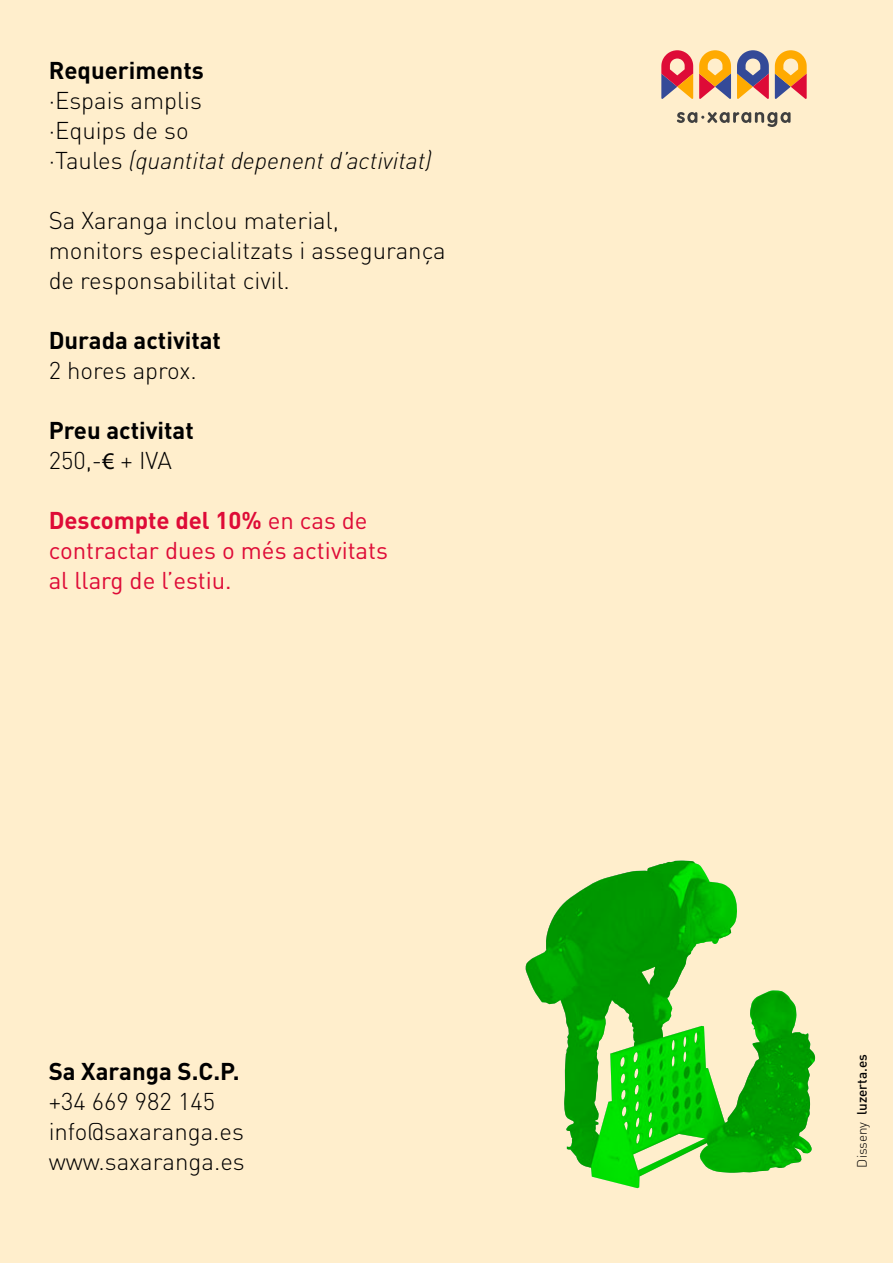
<style>
.page{position:relative;width:893px;height:1263px;background:#fff}
.page>*{position:absolute;margin:0;border:0;box-sizing:border-box;transform-origin:0 0}
.t1{font:300 24px/30px "DIN";color:#000}
.t2{font:24px/30px "DIN";color:#de0b37}
.t3{font:700 24px/30px "DIN";color:#000}
.t4{font:500 13.5px "DIN";color:#000}
.s1{font-style:italic}
.s2{font-weight:300}
.s3{font-family:"Myriad Pro";font-weight:400}
.s4{font-weight:700}
</style>
<div class="page">
<div style="left:0;top:0;width:892px;height:1263px;background:#fec"></div>
<svg style="left:526px;top:861px;width:289px;height:327px"></svg>
<svg style="left:661px;top:50px;width:32px;height:49px"></svg>
<svg style="left:699px;top:50px;width:32px;height:49px"></svg>
<svg style="left:737px;top:50px;width:32px;height:49px"></svg>
<svg style="left:775px;top:50px;width:32px;height:49px"></svg>
<svg style="left:677px;top:112px;width:114px;height:15px"></svg>
<p class="t3" style="left:49px;top:54px;width:157px">Requeriments</p>
<p class="t1" style="left:49px;top:85px;width:384px">·Espais amplis<br>·Equips de so<br>·Taules <span class="s1">(quantitat depenent d’activitat)</span></p>
<p class="t1" style="left:49px;top:205px;width:399px">Sa Xaranga inclou material,<br>monitors especialitzats i assegurança de responsabilitat civil.</p>
<p class="t3" style="left:49px;top:324px;width:174px">Durada activitat</p>
<p class="t1" style="left:49px;top:355px;width:150px">2 hores aprox.</p>
<p class="t3" style="left:49px;top:414px;width:147px">Preu activitat<br><span class="s2">250,-</span><span class="s3">€</span> <span class="s2">+ IVA</span></p>
<p class="t2" style="left:49px;top:505px;width:341px"><span class="s4">Descompte del 10%</span> en cas de contractar dues o més activitats al llarg de l’estiu.</p>
<p class="t3" style="left:49px;top:1055px;width:192px">Sa Xaranga S.C.P.</p>
<p class="t1" style="left:49px;top:1086px;width:198px">+34 669 982 145 info@saxaranga.es www.saxaranga.es</p>
<p class="t4" style="left:853px;top:1168px;width:115px;rotate:-90deg"><span class="s2">Disseny</span> luzerta.es</p>
</div>
